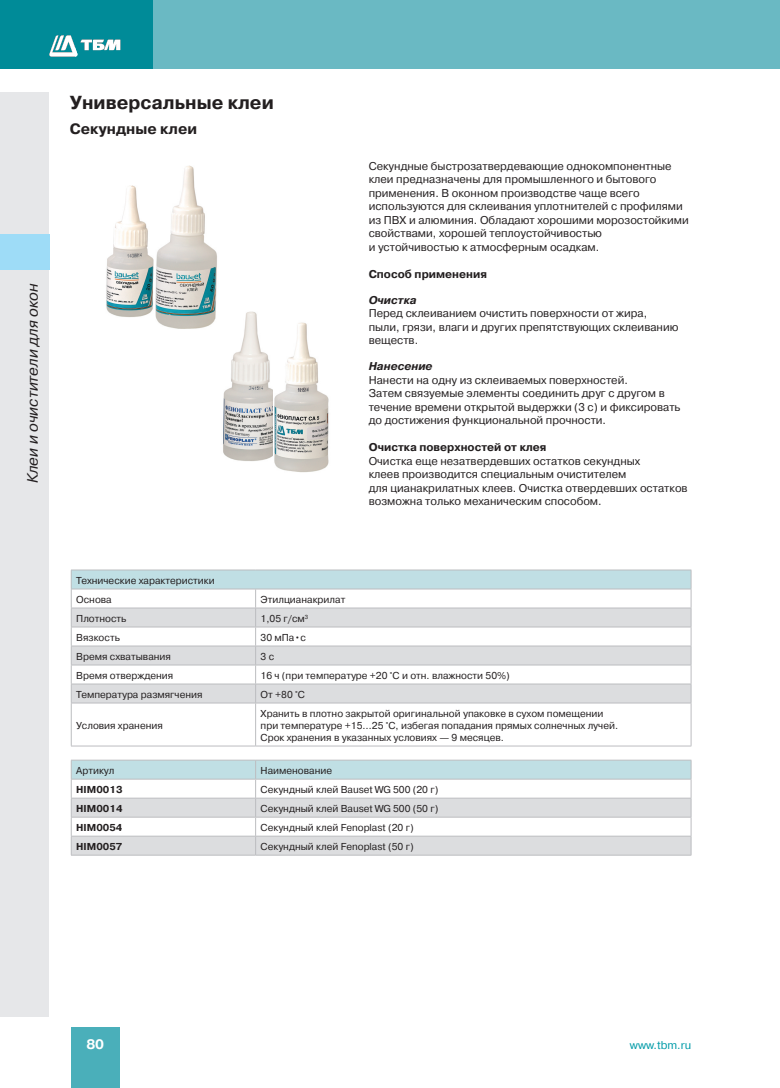
<style>
.page{position:relative;width:780px;height:1088px;background:#fff}
.page>*{position:absolute;margin:0;border:0;box-sizing:border-box;transform-origin:0 0}
.t1{font:700 18.75px "Pragmatica C";color:#231f20}
.t2{font:italic 15px "Pragmatica C";color:#231f20}
.t3{font:700 15px "Pragmatica C";color:#231f20}
.t4{font:700 13.75px "Pragmatica C";color:#fff}
.t5{font:11.25px/13.5px "Pragmatica C";color:#231f20}
.t6{font:700 11.25px "Pragmatica C";color:#231f20}
.t7{font:italic 700 11.25px "Pragmatica C";color:#231f20}
.t8{font:11.25px "Pragmatica C";color:#009ba8}
.t9{font:10px/12px "Pragmatica C";color:#231f20}
.t10{font:700 10px "Pragmatica C";color:#231f20}
</style>
<div class="page">
<div style="left:1px;top:92px;width:48px;height:925px;background:#e6e7e9"></div>
<div style="left:0;top:234px;width:49px;height:35px;background:#9edcf7"></div>
<div style="left:71px;top:1028px;width:49px;height:60px;background:#4aafba"></div>
<div style="left:143px;top:0;width:619px;height:69px;background:#6ab9c3"></div>
<div style="left:762px;top:0;width:18px;height:69px;background:#6ab9c3"></div>
<div style="left:0;top:0;width:152px;height:69px;background:#008b98"></div>
<svg style="left:49px;top:35px;width:71px;height:22px"></svg>
<div style="left:71px;top:570px;width:620px;height:19px;background:#c0dfe4"></div>
<svg style="left:72px;top:607px;width:618px;height:139px"></svg>
<svg style="left:72px;top:609px;width:618px;height:94px;fill:#dcdddf"></svg>
<hr style="left:71px;top:589px;width:184px;height:1px;background:#bcbdc0">
<hr style="left:255px;top:589px;width:436px;height:1px;background:#bcbdc0">
<hr style="left:71px;top:608px;width:184px;height:1px;background:#bcbdc0">
<hr style="left:255px;top:608px;width:436px;height:1px;background:#bcbdc0">
<hr style="left:71px;top:627px;width:184px;height:1px;background:#bcbdc0">
<hr style="left:255px;top:627px;width:436px;height:1px;background:#bcbdc0">
<hr style="left:71px;top:646px;width:184px;height:1px;background:#bcbdc0">
<hr style="left:255px;top:646px;width:436px;height:1px;background:#bcbdc0">
<hr style="left:71px;top:665px;width:184px;height:1px;background:#bcbdc0">
<hr style="left:255px;top:665px;width:436px;height:1px;background:#bcbdc0">
<hr style="left:71px;top:684px;width:184px;height:1px;background:#bcbdc0">
<hr style="left:255px;top:684px;width:436px;height:1px;background:#bcbdc0">
<svg style="left:255px;top:589px;width:1px;height:114px"></svg>
<hr style="left:71px;top:703px;width:184px;height:1px;background:#bcbdc0">
<hr style="left:255px;top:703px;width:436px;height:1px;background:#bcbdc0">
<hr style="left:255px;top:703px;width:1px;height:43px;background:#bcbdc0">
<hr style="left:71px;top:570px;width:184px;height:1px;background:#bcbdc0">
<hr style="left:255px;top:570px;width:436px;height:1px;background:#bcbdc0">
<svg style="left:71px;top:571px;width:1px;height:132px"></svg>
<svg style="left:690px;top:570px;width:1px;height:133px"></svg>
<hr style="left:71px;top:703px;width:1px;height:43px;background:#bcbdc0">
<hr style="left:690px;top:703px;width:1px;height:43px;background:#bcbdc0">
<hr style="left:71px;top:746px;width:184px;height:1px;background:#bcbdc0">
<hr style="left:255px;top:746px;width:436px;height:1px;background:#bcbdc0">
<svg style="left:71px;top:760px;width:620px;height:95px"></svg>
<hr style="left:71px;top:855px;width:184px;height:1px;background:#bcbdc0">
<hr style="left:255px;top:855px;width:436px;height:1px;background:#bcbdc0">
<img style="left:155px;top:165px;width:62px;height:164px">
<img style="left:106px;top:185px;width:48px;height:132px">
<img style="left:223px;top:311px;width:50px;height:150px">
<img style="left:274px;top:322px;width:55px;height:151px">
<h2 class="t2" style="left:24px;top:483px;width:201px;rotate:-90deg">Клеи и очистители для окон</h2>
<h1 class="t1" style="left:70px;top:93px;width:205px">Универсальные клеи</h1>
<h2 class="t3" style="left:70px;top:121px;width:129px">Секундные клеи</h2>
<p class="t5" style="left:369px;top:159px;width:321px">Секундные быстрозатвердевающие однокомпонентные клеи предназначены для промышленного и бытового применения. В оконном производстве чаще всего используются для склеивания уплотнителей с профилями из ПВХ и алюминия. Обладают хорошими морозостойкими свойствами, хорошей теплоустойчивостью<br>и устойчивостью к атмосферным осадкам.</p>
<p class="t6" style="left:369px;top:267px;width:120px">Способ применения</p>
<p class="t7" style="left:369px;top:293px;width:49px">Очистка</p>
<p class="t5" style="left:369px;top:307px;width:311px">Перед склеиванием очистить поверхности от жира, пыли, грязи, влаги и других препятствующих склеиванию веществ.</p>
<p class="t7" style="left:369px;top:360px;width:65px">Нанесение</p>
<p class="t5" style="left:369px;top:373px;width:313px">Нанести на одну из склеиваемых поверхностей.<br>Затем связуемые элементы соединить друг с другом в течение времени открытой выдержки (3 с) и фиксировать до достижения функциональной прочности.</p>
<p class="t6" style="left:369px;top:441px;width:179px">Очистка поверхностей от клея</p>
<p class="t5" style="left:369px;top:454px;width:320px">Очистка еще незатвердевших остатков секундных<br>клеев производится специальным очистителем<br>для цианакрилатных клеев. Очистка отвердевших остатков возможна только механическим способом.</p>
<p class="t9" style="left:76px;top:571px;width:140px;line-height:19px">Технические характеристики<br>Основа</p>
<p class="t9" style="left:260px;top:594px;width:86px">Этилцианакрилат</p>
<p class="t9" style="left:76px;top:613px;width:52px">Плотность</p>
<p class="t9" style="left:260px;top:613px;width:49px">1,05 г/см<sup>3</sup></p>
<p class="t9" style="left:76px;top:632px;width:45px">Вязкость</p>
<p class="t9" style="left:260px;top:632px;width:47px">30 мПа•с</p>
<p class="t9" style="left:76px;top:651px;width:96px">Время схватывания</p>
<p class="t9" style="left:260px;top:651px;width:15px">3 с</p>
<p class="t9" style="left:76px;top:670px;width:99px">Время отверждения</p>
<p class="t9" style="left:260px;top:670px;width:251px">16 ч (при температуре +20 °C и отн. влажности 50%)</p>
<p class="t9" style="left:76px;top:689px;width:128px">Температура размягчения</p>
<p class="t9" style="left:260px;top:689px;width:46px">От +80 °С</p>
<p class="t9" style="left:76px;top:720px;width:88px">Условия хранения</p>
<p class="t9" style="left:260px;top:708px;width:359px">Хранить в плотно закрытой оригинальной упаковке в сухом помещении при температуре +15…25 °С, избегая попадания прямых солнечных лучей.<br>Срок хранения в указанных условиях — 9 месяцев.</p>
<p class="t9" style="left:76px;top:765px;width:40px">Артикул</p>
<p class="t9" style="left:260px;top:765px;width:73px">Наименование</p>
<p class="t10" style="left:76px;top:784px;width:48px">HIM0013</p>
<p class="t9" style="left:260px;top:784px;width:179px">Секундный клей Bauset WG 500 (20 г)</p>
<p class="t10" style="left:76px;top:803px;width:48px">HIM0014</p>
<p class="t9" style="left:260px;top:803px;width:179px">Секундный клей Bauset WG 500 (50 г)</p>
<p class="t10" style="left:76px;top:822px;width:48px">HIM0054</p>
<p class="t9" style="left:260px;top:822px;width:154px">Секундный клей Fenoplast (20 г)</p>
<p class="t10" style="left:76px;top:841px;width:48px">HIM0057</p>
<p class="t9" style="left:260px;top:841px;width:154px">Секундный клей Fenoplast (50 г)</p>
<p class="t4" style="left:86px;top:1037px;width:19px">80</p>
<p class="t8" style="left:630px;top:1039px;width:63px">www.tbm.ru</p>
</div>
